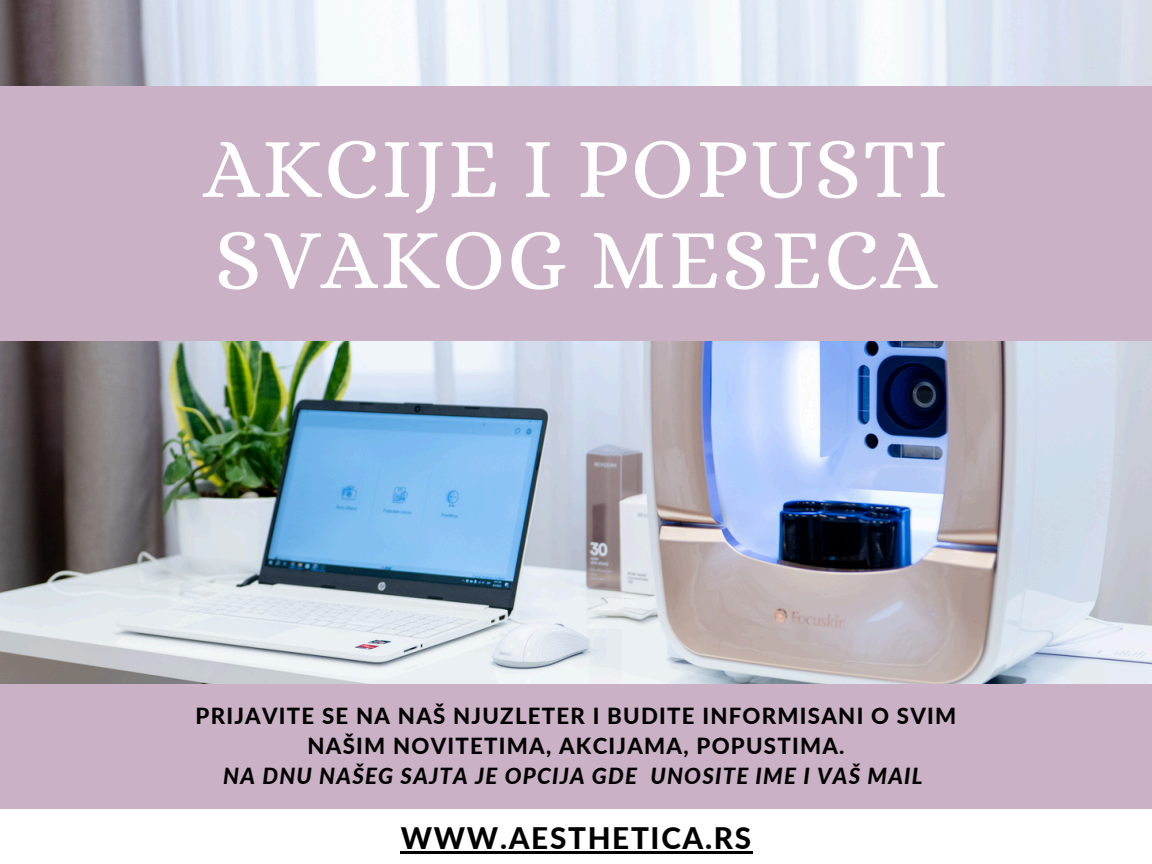
<style>
.page{position:relative;width:1152px;height:864px;background:#fff}
.page>*{position:absolute;margin:0;border:0;box-sizing:border-box;transform-origin:0 0}
.t1{font:86.1px/91.2px "Alice";letter-spacing:.025em;color:#fff}
.t2{font:800 29.7px "Lato";letter-spacing:.055em;color:#000}
.t3{font:800 22.2px/30.3px "Lato";letter-spacing:.055em;color:#000;text-align:center}
.t4{font:italic 800 22.2px "Lato";letter-spacing:.055em;color:#000}
</style>
<div class="page">
<img style="left:0;top:0;width:1152px;height:685px">
<div style="left:0;top:86px;width:1152px;height:255px;background:#cab1c5"></div>
<div style="left:0;top:685px;width:1152px;height:124px;background:#cab1c5"></div>
<hr style="left:401px;top:851px;width:352px;height:3px;background:#000">
<h1 class="t1" style="left:204px;top:122px;width:746px">AKCIJE I POPUSTI<br>SVAKOG MESECA</h1>
<p class="t3" style="left:196px;top:700px;width:762px">PRIJAVITE SE NA NAŠ NJUZLETER I BUDITE INFORMISANI O SVIM<br>NAŠIM NOVITETIMA, AKCIJAMA, POPUSTIMA.</p>
<p class="t4" style="left:223px;top:763px;width:701px">NA DNU NAŠEG SAJTA JE OPCIJA GDE UNOSITE IME I VAŠ MAIL</p>
<h2 class="t2" style="left:401px;top:820px;width:352px">WWW.AESTHETICA.RS</h2>
</div>
